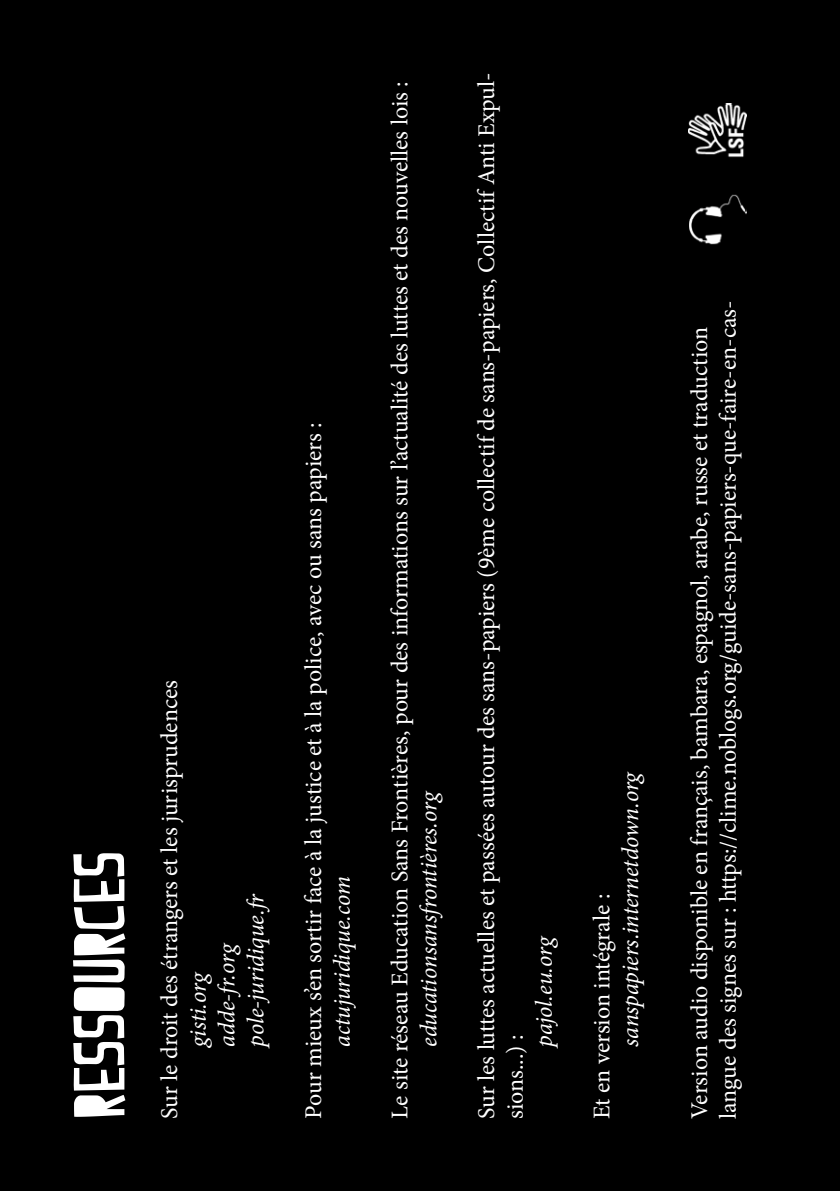
<style>
.page{position:relative;width:840px;height:1191px;background:#fff}
.page>*{position:absolute;margin:0;border:0;box-sizing:border-box;transform-origin:0 0}
.t1{font:72px "Peach Milk";color:#fff}
.t2{font:24px/28.8px "Minion Pro";color:#fff}
.t3{font:italic 24px/28.8px "Minion Pro";letter-spacing:-.01em;color:#fff}
</style>
<div class="page">
<div style="left:1px;top:1px;width:837px;height:1189px;background:#000"></div>
<img style="left:689px;top:194px;width:57px;height:51px">
<img style="left:688px;top:103px;width:58px;height:55px">
<h1 class="t1" style="left:58px;top:1119px;width:269px;rotate:-90deg">ressources</h1>
<p class="t2" style="left:155px;top:1119px;width:440px;rotate:-90deg">Sur le droit des étrangers et les jurisprudences</p>
<p class="t3" style="left:183px;top:1047px;width:155px;rotate:-90deg">gisti.org adde-fr.org pole-juridique.fr</p>
<p class="t2" style="left:299px;top:1119px;width:698px;rotate:-90deg">Pour mieux s’en sortir face à la justice et à la police, avec ou sans papiers :</p>
<p class="t3" style="left:327px;top:1047px;width:172px;rotate:-90deg">actujuridique.com</p>
<p class="t2" style="left:385px;top:1119px;width:1039px;rotate:-90deg">Le site réseau Education Sans Frontières, pour des informations sur l’actualité des luttes et des nouvelles lois :</p>
<p class="t3" style="left:414px;top:1047px;width:259px;rotate:-90deg">educationsansfrontières.org</p>
<p class="t2" style="left:472px;top:1119px;width:1048px;rotate:-90deg">Sur les luttes actuelles et passées autour des sans-papiers (9ème collectif de sans-papiers, Collectif Anti Expul&shy;sions...) :</p>
<p class="t3" style="left:529px;top:1047px;width:114px;rotate:-90deg">pajol.eu.org</p>
<p class="t3" style="left:615px;top:1047px;width:278px;rotate:-90deg">sanspapiers.internetdown.org</p>
<p class="t2" style="left:587px;top:1119px;width:226px;rotate:-90deg">Et en version intégrale :</p>
<p class="t2" style="left:684px;top:1119px;width:820px;rotate:-90deg">Version audio disponible en français, bambara, espagnol, arabe, russe et traduction langue des signes sur : https://clime.noblogs.org/guide-sans-papiers-que-faire-en-cas-</p>
</div>
